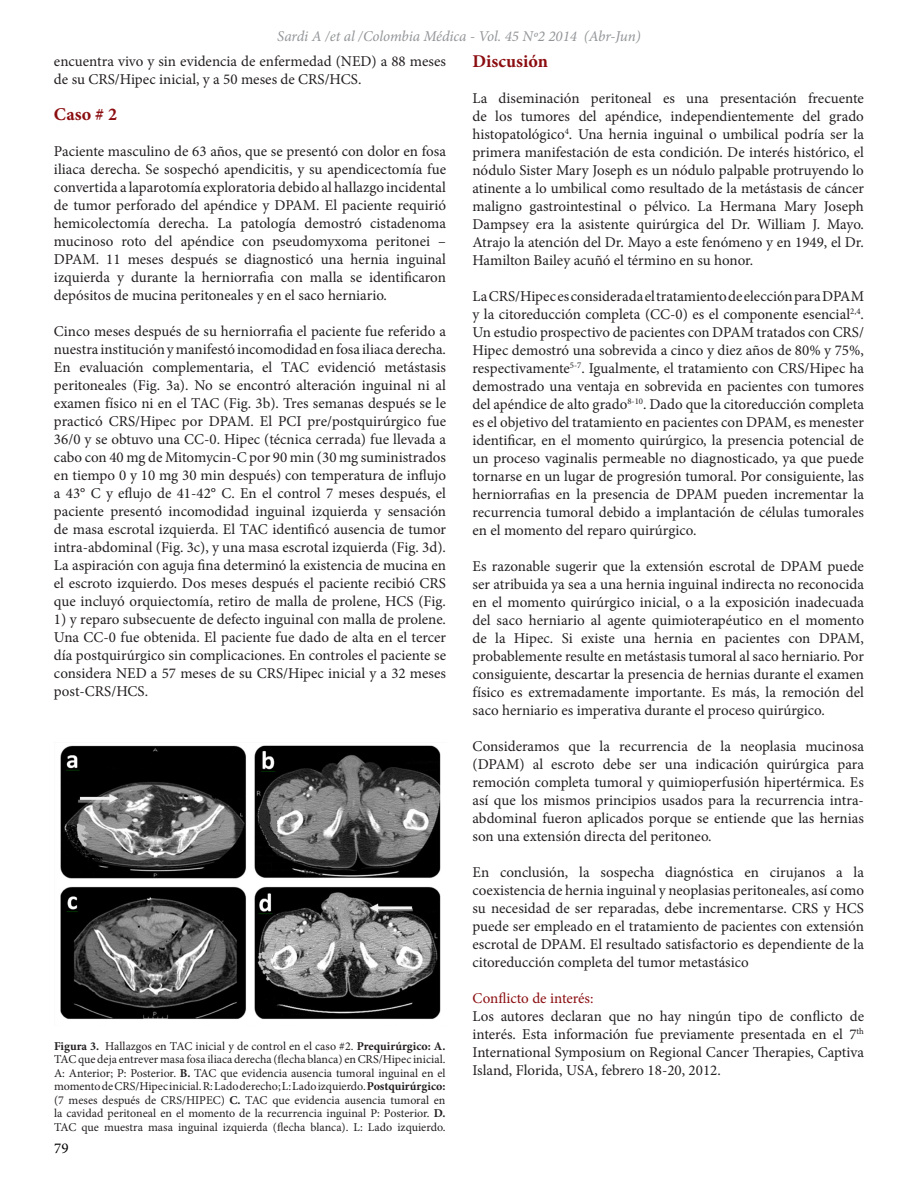
<style>
.page{position:relative;width:918px;height:1188px;background:#fff}
.page>*{position:absolute;margin:0;border:0;box-sizing:border-box;transform-origin:0 0}
.t1{font:700 18px "Minion Pro";color:#8b0d10}
.t2{font:15px/18px "Minion Pro";color:#231f20;text-align:justify}
.t3{font:italic 15px "Minion Pro";letter-spacing:-.01em;color:#939598}
.t4{font:15px "Minion Pro";color:#8b0d10}
.t5{font:15px "Minion Pro";color:#000}
.t6{font:12px/13.5px "Minion Pro";color:#231f20;text-align:justify}
.s1{font-weight:700}
</style>
<div class="page">
<img style="left:60px;top:745px;width:381px;height:274px">
<p class="t3" style="left:277px;top:26px;width:365px">Sardi A /et al /Colombia Médica - Vol. 45 Nº2 2014 (Abr-Jun)</p>
<p class="t2" style="left:54px;top:52px;width:393px">encuentra vivo y sin evidencia de enfermedad (NED) a 88 meses de su CRS/Hipec inicial, y a 50 meses de CRS/HCS.</p>
<p class="t1" style="left:54px;top:101px;width:65px">Caso # 2</p>
<p class="t2" style="left:54px;top:142px;width:394px">Paciente masculino de 63 años, que se presentó con dolor en fosa iliaca derecha. Se sospechó apendicitis, y su apendicectomía fue convertida a laparotomía exploratoria debido al hallazgo incidental de tumor perforado del apéndice y DPAM. El paciente requirió hemicolectomía derecha. La patología demostró cistadenoma mucinoso roto del apéndice con pseudomyxoma peritonei – DPAM. 11 meses después se diagnosticó una hernia inguinal izquierda y durante la herniorrafia con malla se identificaron depósitos de mucina peritoneales y en el saco herniario.</p>
<p class="t2" style="left:54px;top:322px;width:394px">Cinco meses después de su herniorrafia el paciente fue referido a nuestra institución y manifestó incomodidad en fosa iliaca derecha.<br>En evaluación complementaria, el TAC evidenció metástasis peritoneales (Fig. 3a). No se encontró alteración inguinal ni al examen físico ni en el TAC (Fig. 3b). Tres semanas después se le practicó CRS/Hipec por DPAM. El PCI pre/postquirúrgico fue 36/0 y se obtuvo una CC-0. Hipec (técnica cerrada) fue llevada a cabo con 40 mg de Mitomycin-C por 90 min (30 mg suministrados en tiempo 0 y 10 mg 30 min después) con temperatura de influjo a 43° C y eflujo de 41-42° C. En el control 7 meses después, el paciente presentó incomodidad inguinal izquierda y sensación de masa escrotal izquierda. El TAC identificó ausencia de tumor intra-abdominal (Fig. 3c), y una masa escrotal izquierda (Fig. 3d).<br>La aspiración con aguja fina determinó la existencia de mucina en el escroto izquierdo. Dos meses después el paciente recibió CRS que incluyó orquiectomía, retiro de malla de prolene, HCS (Fig.</p>
<p class="t2" style="left:54px;top:610px;width:394px">1) y reparo subsecuente de defecto inguinal con malla de prolene.<br>Una CC-0 fue obtenida. El paciente fue dado de alta en el tercer día postquirúrgico sin complicaciones. En controles el paciente se considera NED a 57 meses de su CRS/Hipec inicial y a 32 meses post-CRS/HCS.</p>
<p class="t6" style="left:54px;top:1039px;width:393px"><span class="s1">Figura 3.</span> Hallazgos en TAC inicial y de control en el caso #2. <span class="s1">Prequirúrgico: A.<br></span>TAC que deja entrever masa fosa iliaca derecha (flecha blanca) en CRS/Hipec inicial.<br>A: Anterior; P: Posterior. <span class="s1">B.</span> TAC que evidencia ausencia tumoral inguinal en el momento de CRS/Hipec inicial. R: Lado derecho; L: Lado izquierdo. <span class="s1">Postquirúrgico: </span>(7 meses después de CRS/HIPEC) <span class="s1">C.</span> TAC que evidencia ausencia tumoral en la cavidad peritoneal en el momento de la recurrencia inguinal P: Posterior. <span class="s1">D.<br></span>TAC que muestra masa inguinal izquierda (flecha blanca). L: Lado izquierdo.</p>
<p class="t5" style="left:54px;top:1138px;width:16px">79</p>
<p class="t1" style="left:472px;top:49px;width:77px">Discusión</p>
<p class="t2" style="left:472px;top:89px;width:393px">La diseminación peritoneal es una presentación frecuente de los tumores del apéndice, independientemente del grado histopatológico<sup>4</sup>. Una hernia inguinal o umbilical podría ser la primera manifestación de esta condición. De interés histórico, el nódulo Sister Mary Joseph es un nódulo palpable protruyendo lo atinente a lo umbilical como resultado de la metástasis de cáncer maligno gastrointestinal o pélvico. La Hermana Mary Joseph Dampsey era la asistente quirúrgica del Dr. William J. Mayo.<br>Atrajo la atención del Dr. Mayo a este fenómeno y en 1949, el Dr.<br>Hamilton Bailey acuñó el término en su honor.</p>
<p class="t2" style="left:472px;top:287px;width:393px">La CRS/Hipec es considerada el tratamiento de elección para DPAM y la citoreducción completa (CC-0) es el componente esencial<sup>2,4</sup>.<br>Un estudio prospectivo de pacientes con DPAM tratados con CRS/ Hipec demostró una sobrevida a cinco y diez años de 80% y 75%, respectivamente<sup>5-7</sup>. Igualmente, el tratamiento con CRS/Hipec ha demostrado una ventaja en sobrevida en pacientes con tumores del apéndice de alto grado<sup>8-10</sup>. Dado que la citoreducción completa es el objetivo del tratamiento en pacientes con DPAM, es menester identificar, en el momento quirúrgico, la presencia potencial de un proceso vaginalis permeable no diagnosticado, ya que puede tornarse en un lugar de progresión tumoral. Por consiguiente, las herniorrafias en la presencia de DPAM pueden incrementar la recurrencia tumoral debido a implantación de células tumorales en el momento del reparo quirúrgico.</p>
<p class="t2" style="left:472px;top:557px;width:393px">Es razonable sugerir que la extensión escrotal de DPAM puede ser atribuida ya sea a una hernia inguinal indirecta no reconocida en el momento quirúrgico inicial, o a la exposición inadecuada del saco herniario al agente quimioterapéutico en el momento de la Hipec. Si existe una hernia en pacientes con DPAM, probablemente resulte en metástasis tumoral al saco herniario. Por consiguiente, descartar la presencia de hernias durante el examen físico es extremadamente importante. Es más, la remoción del saco herniario es imperativa durante el proceso quirúrgico.</p>
<p class="t2" style="left:472px;top:737px;width:393px">Consideramos que la recurrencia de la neoplasia mucinosa (DPAM) al escroto debe ser una indicación quirúrgica para remoción completa tumoral y quimioperfusión hipertérmica. Es así que los mismos principios usados para la recurrencia intra&shy;abdominal fueron aplicados porque se entiende que las hernias son una extensión directa del peritoneo.</p>
<p class="t2" style="left:472px;top:863px;width:393px">En conclusión, la sospecha diagnóstica en cirujanos a la coexistencia de hernia inguinal y neoplasias peritoneales, así como su necesidad de ser reparadas, debe incrementarse. CRS y HCS puede ser empleado en el tratamiento de pacientes con extensión escrotal de DPAM. El resultado satisfactorio es dependiente de la citoreducción completa del tumor metastásico</p>
<p class="t4" style="left:472px;top:988px;width:123px">Conflicto de interés:</p>
<p class="t2" style="left:472px;top:1007px;width:393px">Los autores declaran que no hay ningún tipo de conflicto de interés. Esta información fue previamente presentada en el 7<sup>th </sup>International Symposium on Regional Cancer Therapies, Captiva Island, Florida, USA, febrero 18-20, 2012.</p>
</div>
